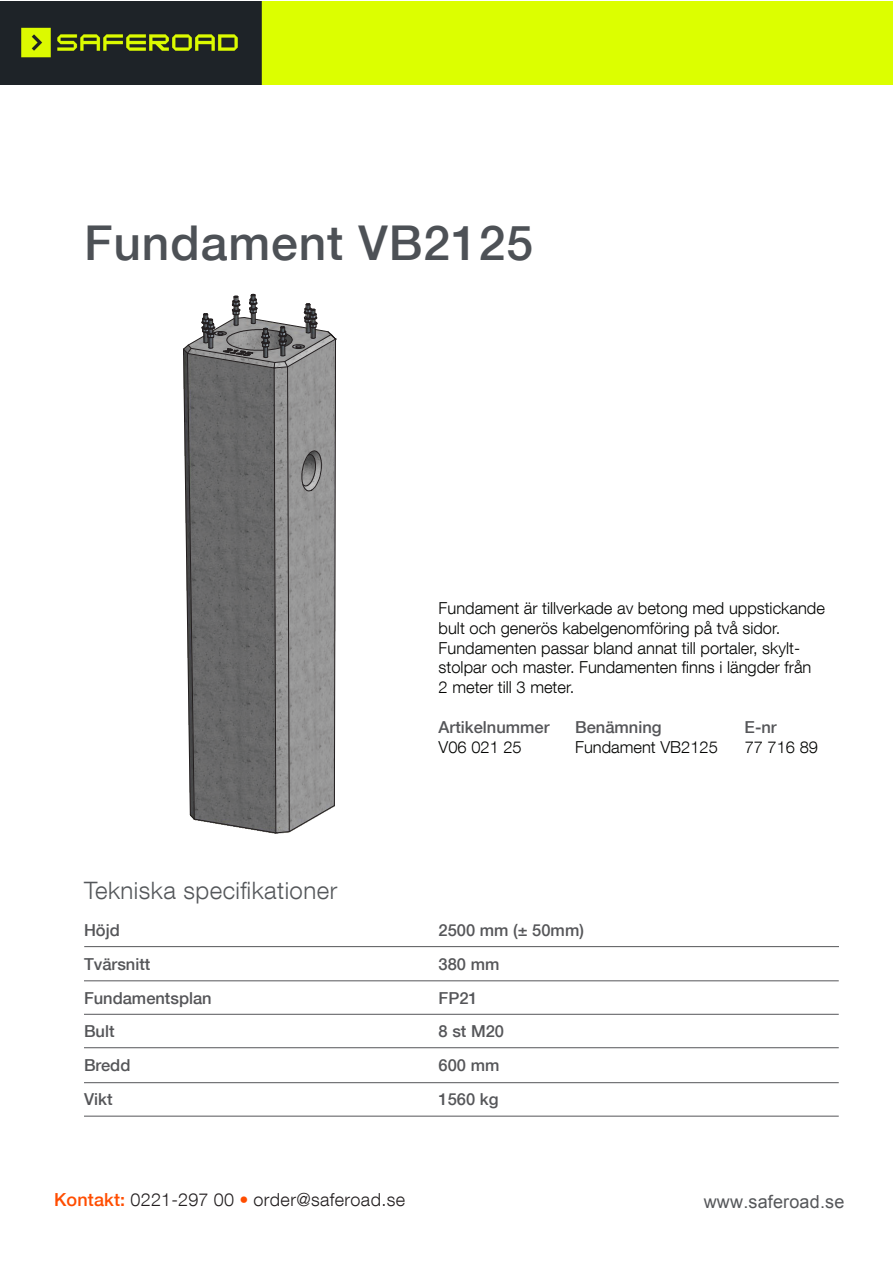
<style>
.page{position:relative;width:893px;height:1263px;background:#fff}
.page>*{position:absolute;margin:0;border:0;box-sizing:border-box;transform-origin:0 0}
.t1{font:500 48px "Helvetica Neue LT Com";letter-spacing:.02em;color:#4d5156}
.t2{font:300 24px "Helvetica Neue LT Com";letter-spacing:.02em;color:#54575a}
.t3{font:300 18px "Helvetica Neue LT Com";letter-spacing:.02em;color:#231f20}
.t4{font:18px "Arial";letter-spacing:.01em;color:#55575a}
.t5{font:300 16.5px/19.8px "Helvetica Neue LT Com";color:#040503}
.t6{font:500 16.5px/33.8px "Helvetica Neue LT Com";color:#555659}
.s1{font-weight:500;color:#ff4d00}
</style>
<div class="page">
<hr style="left:84px;top:946px;width:755px;height:1px;background:#555659">
<hr style="left:84px;top:1014px;width:755px;height:1px;background:#555659">
<hr style="left:84px;top:1047px;width:755px;height:1px;background:#555659">
<hr style="left:84px;top:1082px;width:755px;height:1px;background:#555659">
<hr style="left:84px;top:1116px;width:755px;height:1px;background:#555659">
<hr style="left:84px;top:980px;width:755px;height:1px;background:#555659">
<svg style="left:183px;top:294px;width:154px;height:539px;background:#828282"></svg>
<img style="left:0;top:1px;width:893px;height:84px">
<h1 class="t1" style="left:84px;top:214px;width:451px">Fundament VB2125</h1>
<p class="t5" style="left:439px;top:598px;width:388px">Fundament är tillverkade av betong med uppstickande bult och generös kabelgenomföring på två sidor.<br>Fundamenten passar bland annat till portaler, skylt&shy;stolpar och master. Fundamenten finns i längder från<br>2 meter till 3 meter.</p>
<p class="t6" style="left:439px;top:710px;width:112px">Artikelnummer</p>
<p class="t6" style="left:575px;top:710px;width:88px">Benämning</p>
<p class="t6" style="left:745px;top:710px;width:34px">E-nr</p>
<p class="t5" style="left:439px;top:736px;width:85px">V06 021 25</p>
<p class="t5" style="left:575px;top:736px;width:144px">Fundament VB2125</p>
<p class="t5" style="left:745px;top:736px;width:75px">77 716 89</p>
<h2 class="t2" style="left:84px;top:876px;width:255px">Tekniska specifikationer</h2>
<p class="t6" style="left:84px;top:913px;width:129px">Höjd<br>Tvärsnitt<br>Fundamentsplan<br>Bult<br>Bredd<br>Vikt</p>
<p class="t6" style="left:439px;top:913px;width:147px">2500 mm (± 50mm)<br>380 mm<br>FP21<br>8 st M20<br>600 mm<br>1560 kg</p>
<p class="t3" style="left:54px;top:1188px;width:353px"><span class="s1">Kontakt:</span> 0221-297 00 <span class="s1">•</span> order@saferoad.se</p>
<p class="t4" style="left:704px;top:1190px;width:142px">www.saferoad.se</p>
</div>
